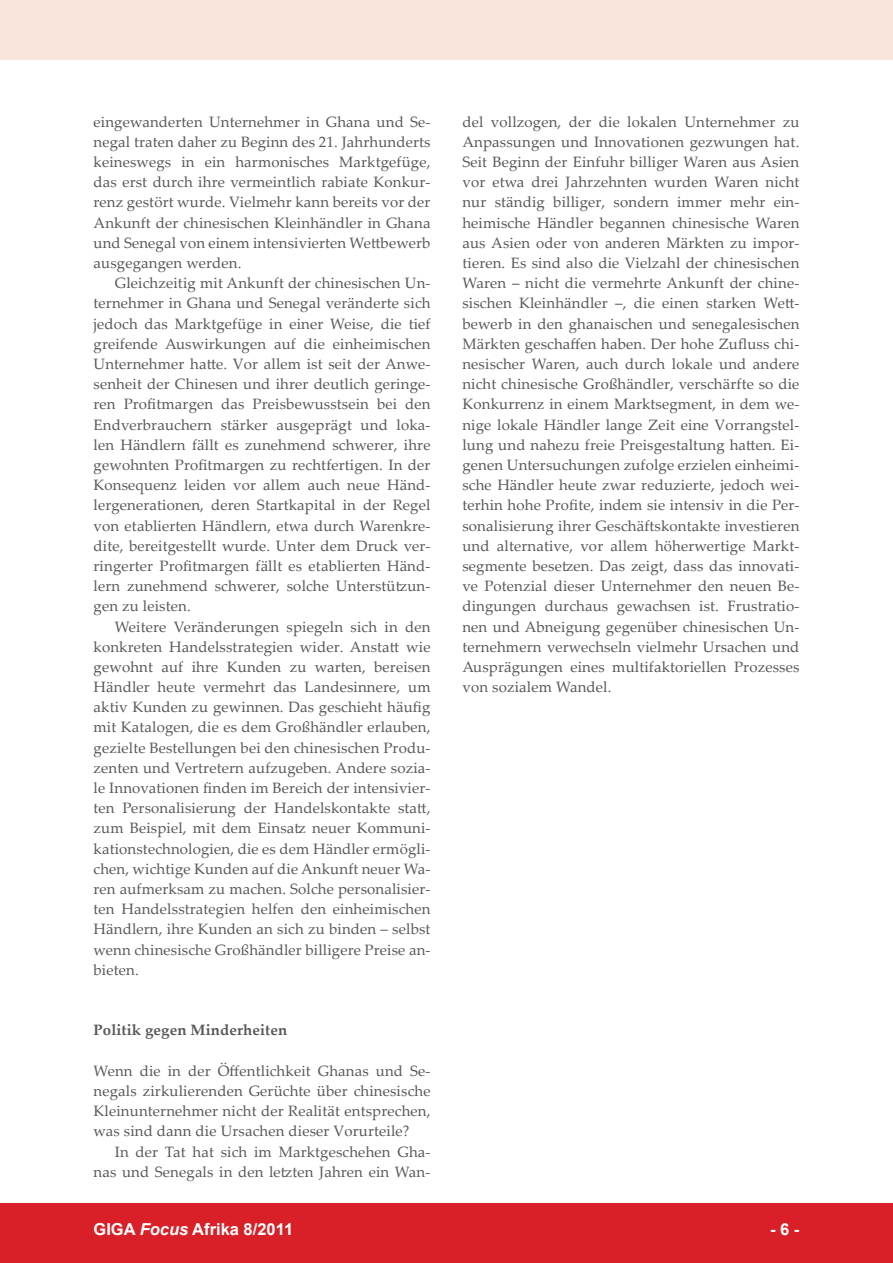
<style>
.page{position:relative;width:893px;height:1263px;background:#fff}
.page>*{position:absolute;margin:0;border:0;box-sizing:border-box;transform-origin:0 0}
.t1{font:700 16.5px "Arial";color:#fff}
.foc__text_fliesstext{font:15px/20.2px "Palatino Linotype";letter-spacing:.01em;color:#57585a;text-align:justify}
.foc__text_1__absatz{font:15px/20.2px "Palatino Linotype";letter-spacing:.01em;color:#57585a;text-align:justify}
.foc__text_ueberschri{font:700 15px "Palatino Linotype";letter-spacing:.01em;color:#57585a}
.s1{font-style:italic}
</style>
<div class="page">
<div style="left:0;top:1203px;width:893px;height:60px;background:#d91f28"></div>
<div style="left:0;top:0;width:893px;height:60px;background:#fae5dc"></div>
<p class="foc__text_1__absatz" style="left:94px;top:111px;width:339px">eingewanderten Unternehmer in Ghana und Se&shy;negal traten daher zu Beginn des 21. Jahrhunderts keineswegs in ein harmonisches Marktgefüge, das erst durch ihre vermeintlich rabiate Konkur&shy;renz gestört wurde. Vielmehr kann bereits vor der Ankunft der chinesischen Kleinhändler in Ghana und Senegal von einem intensivierten Wettbewerb ausgegangen werden.</p>
<p class="foc__text_fliesstext" style="left:94px;top:272px;width:339px;text-indent:21px">Gleichzeitig mit Ankunft der chinesischen Un&shy;ternehmer in Ghana und Senegal veränderte sich jedoch das Marktgefüge in einer Weise, die tief greifende Auswirkungen auf die einheimischen Unternehmer hatte. Vor allem ist seit der Anwe&shy;senheit der Chinesen und ihrer deutlich geringe&shy;ren Profitmargen das Preisbewusstsein bei den Endverbrauchern stärker ausgeprägt und loka&shy;len Händlern fällt es zunehmend schwerer, ihre gewohnten Profitmargen zu rechtfertigen. In der Konsequenz leiden vor allem auch neue Händ&shy;lergenerationen, deren Startkapital in der Regel von etablierten Händlern, etwa durch Warenkre&shy;dite, bereitgestellt wurde. Unter dem Druck ver&shy;ringerter Profitmargen fällt es etablierten Händ&shy;lern zunehmend schwerer, solche Unterstützun&shy;gen zu leisten.</p>
<p class="foc__text_fliesstext" style="left:94px;top:616px;width:339px;text-indent:21px">Weitere Veränderungen spiegeln sich in den konkreten Handelsstrategien wider. Anstatt wie gewohnt auf ihre Kunden zu warten, bereisen Händler heute vermehrt das Landesinnere, um aktiv Kunden zu gewinnen. Das geschieht häufig mit Katalogen, die es dem Großhändler erlauben, gezielte Bestellungen bei den chinesischen Produ&shy;zenten und Vertretern aufzugeben. Andere sozia&shy;le Innovationen finden im Bereich der intensivier&shy;ten Personalisierung der Handelskontakte statt, zum Beispiel, mit dem Einsatz neuer Kommuni&shy;kationstechnologien, die es dem Händler ermögli&shy;chen, wichtige Kunden auf die Ankunft neuer Wa&shy;ren aufmerksam zu machen. Solche personalisier&shy;ten Handelsstrategien helfen den einheimischen Händlern, ihre Kunden an sich zu binden – selbst wenn chinesische Großhändler billigere Preise an&shy;bieten.</p>
<p class="foc__text_ueberschri" style="left:94px;top:1020px;width:195px">Politik gegen Minderheiten</p>
<p class="foc__text_1__absatz" style="left:94px;top:1060px;width:338px">Wenn die in der Öffentlichkeit Ghanas und Se&shy;negals zirkulierenden Gerüchte über chinesische Kleinunternehmer nicht der Realität entsprechen, was sind dann die Ursachen dieser Vorurteile?</p>
<p class="foc__text_fliesstext" style="left:94px;top:1141px;width:338px;text-align:right">In der Tat hat sich im Marktgeschehen Gha&shy;nas und Senegals in den letzten Jahren ein Wan-</p>
<p class="foc__text_fliesstext" style="left:462px;top:111px;width:338px">del vollzogen, der die lokalen Unternehmer zu Anpassungen und Innovationen gezwungen hat.<br>Seit Beginn der Einfuhr billiger Waren aus Asien vor etwa drei Jahrzehnten wurden Waren nicht nur ständig billiger, sondern immer mehr ein&shy;heimische Händler begannen chinesische Waren aus Asien oder von anderen Märkten zu impor&shy;tieren. Es sind also die Vielzahl der chinesischen Waren – nicht die vermehrte Ankunft der chine&shy;sischen Kleinhändler –, die einen starken Wett&shy;bewerb in den ghanaischen und senegalesischen Märkten geschaffen haben. Der hohe Zufluss chi&shy;nesischer Waren, auch durch lokale und andere nicht chinesische Großhändler, verschärfte so die Konkurrenz in einem Marktsegment, in dem we&shy;nige lokale Händler lange Zeit eine Vorrangstel&shy;lung und nahezu freie Preisgestaltung hatten. Ei&shy;genen Untersuchungen zufolge erzielen einheimi&shy;sche Händler heute zwar reduzierte, jedoch wei&shy;terhin hohe Profite, indem sie intensiv in die Per&shy;sonalisierung ihrer Geschäftskontakte investieren und alternative, vor allem höherwertige Markt&shy;segmente besetzen. Das zeigt, dass das innovati&shy;ve Potenzial dieser Unternehmer den neuen Be&shy;dingungen durchaus gewachsen ist. Frustratio&shy;nen und Abneigung gegenüber chinesischen Un&shy;ternehmern verwechseln vielmehr Ursachen und Ausprägungen eines multifaktoriellen Prozesses von sozialem Wandel.</p>
<p class="t1" style="left:94px;top:1218px;width:201px">GIGA <span class="s1">Focus</span> Afrika 8/2011</p>
<p class="t1" style="left:770px;top:1218px;width:31px">- 6 -</p>
</div>
